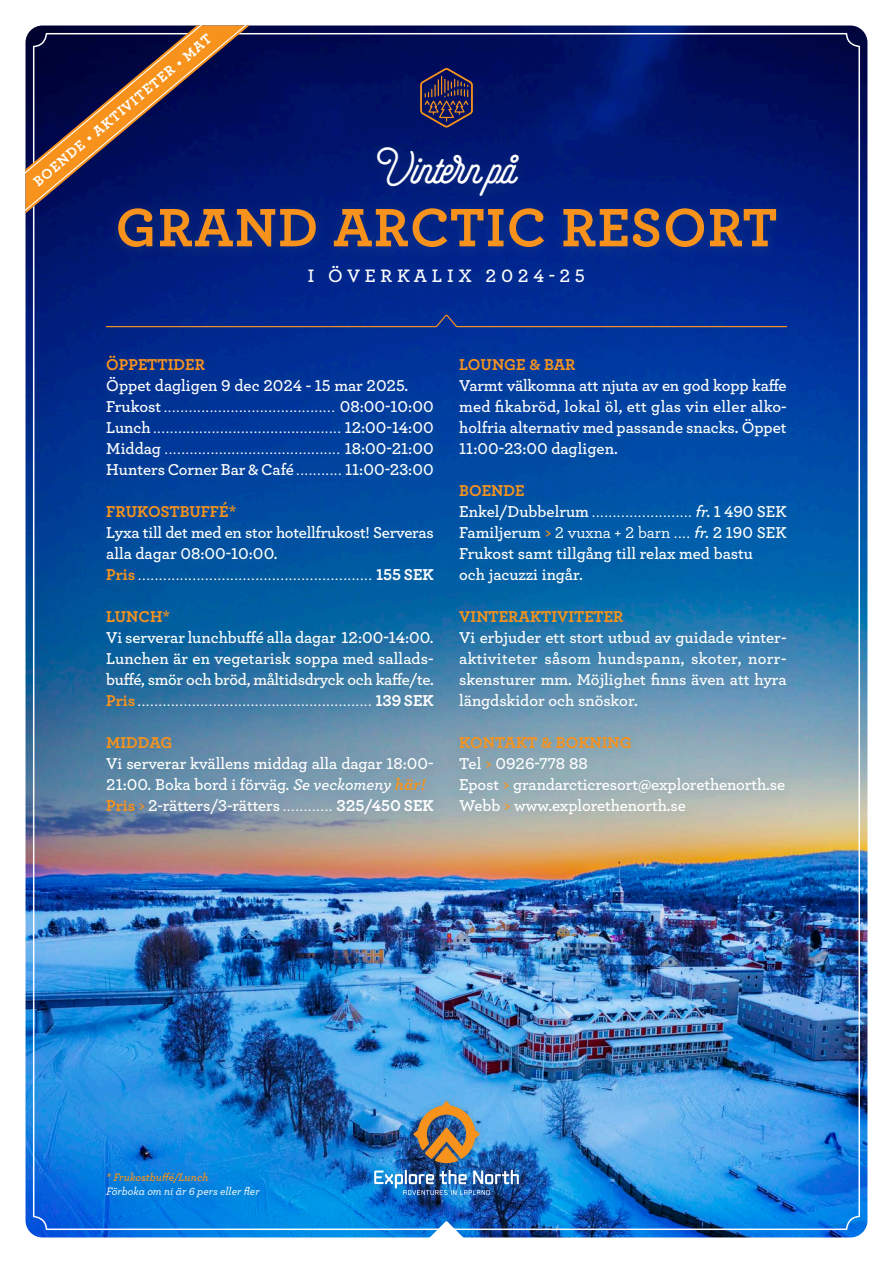
<style>
.page{position:relative;width:893px;height:1263px;background:#fff}
.page>*{position:absolute;margin:0;border:0;box-sizing:border-box;transform-origin:0 0}
.t1{font:700 56.7px "Archer";letter-spacing:.02em;color:#f7931d}
.t2{font:900 48px "Selfie";color:#fff}
.t3{font:600 18.9px "Archer";letter-spacing:.25em;color:#fff}
.t4{font:600 16.5px/21px "Archer";letter-spacing:-.005em;color:#fff}
.t5{font:16.5px "Archer";color:#fff}
.t6{font:700 16.5px "Archer";color:#f7931d}
.t7{font:700 14.55px "Archer";color:#fff}
.t8{font:italic 500 11.25px "Archer";color:#fff}
.t9{font:italic 600 11.25px "Archer";color:#f7931d}
.s1{font-weight:600}
.s2{font-weight:400}
.s3{font-weight:700;color:#f7931d}
.s4{font-weight:700}
.s5{font-style:italic}
.s6{font-weight:700;font-style:italic;color:#f7931d}
.s7{color:#f7931d}
.s8{font-weight:600;font-style:italic}
.s9{font-weight:500}
</style>
<div class="page">
<img style="left:26px;top:26px;width:841px;height:1211px">
<div style="left:366px;top:1095px;width:161px;height:109px;background:#3f728b;opacity:.4"></div>
<img style="left:413px;top:1101px;width:67px;height:62px">
<img style="left:374px;top:1170px;width:145px;height:25px">
<svg style="left:106px;top:315px;width:681px;height:12px;background:#143489"></svg>
<svg style="left:420px;top:68px;width:53px;height:60px;background:#362c52"></svg>
<div style="left:104px;top:197px;width:686px;height:65px;background:#3f728b;opacity:.3"></div>
<div style="left:364px;top:136px;width:168px;height:75px;background:#011d77"></div>
<div style="left:296px;top:254px;width:301px;height:44px;background:#00278f"></div>
<div style="left:93px;top:344px;width:353px;height:484px;background:#3f728b;opacity:.3"></div>
<div style="left:99px;top:1166px;width:168px;height:39px;background:#3f728b;opacity:.5"></div>
<div style="left:447px;top:347px;width:352px;height:481px;background:#3f728b;opacity:.3"></div>
<svg style="left:425px;top:1221px;width:43px;height:17px"></svg>
<svg style="left:26px;top:26px;width:241px;height:211px;background:#2d2751"></svg>
<p class="t7" style="left:28px;top:174px;width:229px;rotate:-40deg">BOENDE • AKTIVITETER • MAT</p>
<p class="t2" style="left:377px;top:139px;width:141px">Vintern på</p>
<p class="t1" style="left:116px;top:183px;width:663px">GRAND ARCTIC RESORT</p>
<p class="t3" style="left:308px;top:261px;width:278px">I ÖVERKALIX 2024-25</p>
<p class="t6" style="left:106px;top:352px;width:100px">ÖPPETTIDER</p>
<p class="t4" style="left:106px;top:374px;width:304px">Öppet dagligen 9 dec 2024 - 15 mar 2025.</p>
<p class="t5" style="left:106px;top:396px;width:329px"><span class="s1">Frukost</span> ......................................... <span class="s1">08:00-10:00</span></p>
<p class="t5" style="left:106px;top:417px;width:329px"><span class="s1">Lunch</span> ............................................. <span class="s1">12:00-14:00</span></p>
<p class="t5" style="left:106px;top:438px;width:329px"><span class="s1">Middag</span> .......................................... <span class="s1">18:00-21:00</span></p>
<p class="t4" style="left:106px;top:458px;width:329px">Hunters Corner Bar &amp; Café <span class="s2">...........</span> 11:00-23:00</p>
<p class="t6" style="left:106px;top:499px;width:132px">FRUKOSTBUFFÉ*</p>
<p class="t4" style="left:106px;top:521px;width:329px">Lyxa till det med en stor hotellfrukost! Serveras alla dagar 08:00-10:00.</p>
<p class="t5" style="left:106px;top:564px;width:329px"><span class="s3">Pris</span> ........................................................ <span class="s4">155 SEK</span></p>
<p class="t6" style="left:106px;top:604px;width:65px">LUNCH*</p>
<p class="t4" style="left:106px;top:626px;width:329px">Vi serverar lunchbuffé alla dagar 12:00-14:00.</p>
<p class="t4" style="left:106px;top:647px;width:329px">Lunchen är en vegetarisk soppa med sallads&shy;buffé, smör och bröd, måltidsdryck och kaffe/te.</p>
<p class="t5" style="left:106px;top:690px;width:329px"><span class="s3">Pris</span>........................................................ <span class="s4">139 SEK</span></p>
<p class="t6" style="left:106px;top:730px;width:68px">MIDDAG</p>
<p class="t4" style="left:106px;top:752px;width:329px">Vi serverar kvällens middag alla dagar 18:00-<br>21:00. Boka bord i förväg. <span class="s5">Se veckomeny</span> <span class="s6">här!</span></p>
<p class="t4" style="left:106px;top:794px;width:329px"><span class="s3">Pris</span> <span class="s7">&gt;</span> 2-rätters/3-rätters <span class="s2">............</span> <span class="s4">325/450 SEK</span></p>
<p class="t6" style="left:459px;top:352px;width:118px">LOUNGE &amp; BAR</p>
<p class="t4" style="left:459px;top:374px;width:329px;text-align:justify">Varmt välkomna att njuta av en god kopp kaffe med fikabröd, lokal öl, ett glas vin eller alko&shy;holfria alternativ med passande snacks. Öppet 11:00-23:00 dagligen.</p>
<p class="t6" style="left:459px;top:478px;width:67px">BOENDE</p>
<p class="t5" style="left:459px;top:501px;width:329px"><span class="s1">Enkel/Dubbelrum</span> ........................ <span class="s8">fr.</span> <span class="s1">1 490 SEK</span></p>
<p class="t4" style="left:459px;top:521px;width:329px">Familjerum <span class="s7">&gt;</span> <span class="s9">2 vuxna + 2 barn</span> <span class="s2">....</span> <span class="s5">fr.</span> 2 190 SEK</p>
<p class="t4" style="left:459px;top:542px;width:295px">Frukost samt tillgång till relax med bastu</p>
<p class="t4" style="left:459px;top:563px;width:125px">och jacuzzi ingår.</p>
<p class="t6" style="left:459px;top:604px;width:166px">VINTERAKTIVITETER</p>
<p class="t4" style="left:459px;top:626px;width:329px;text-align:justify">Vi erbjuder ett stort utbud av guidade vinter&shy;aktiviteter såsom hundspann, skoter, norr&shy;skensturer mm. Möjlighet finns även att hyra längdskidor och snöskor.</p>
<p class="t6" style="left:459px;top:730px;width:174px">KONTAKT &amp; BOKNING</p>
<p class="t4" style="left:459px;top:752px;width:130px">Tel <span class="s7">&gt;</span> 0926-778 88</p>
<p class="t4" style="left:459px;top:773px;width:327px">Epost <span class="s7">&gt;</span> grandarcticresort@explorethenorth.se</p>
<p class="t4" style="left:459px;top:794px;width:228px">Webb <span class="s7">&gt;</span> www.explorethenorth.se</p>
<p class="t9" style="left:106px;top:1169px;width:104px">* Frukostbuffé/Lunch</p>
<p class="t8" style="left:106px;top:1183px;width:155px">Förboka om ni är 6 pers eller fler</p>
</div>
